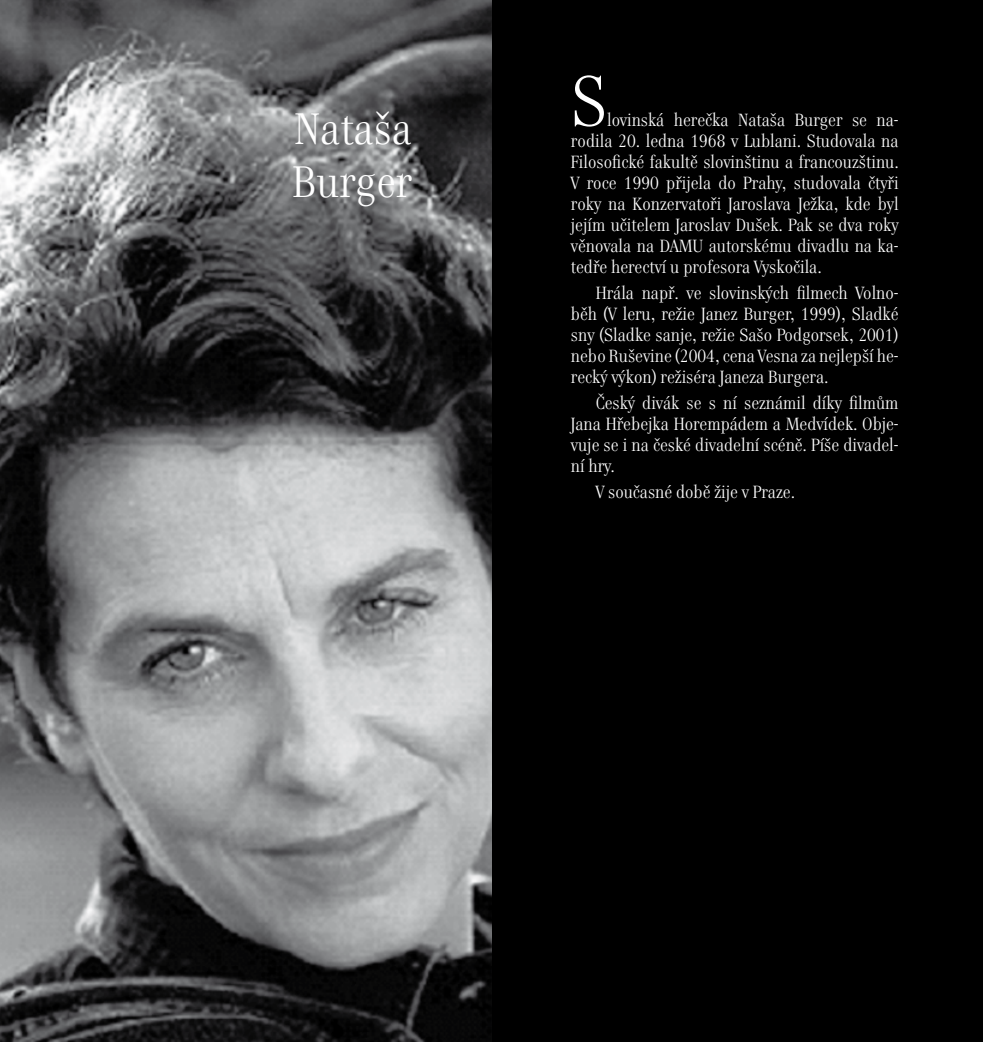
<style>
.page{position:relative;width:983px;height:1042px;background:#fff}
.page>*{position:absolute;margin:0;border:0;box-sizing:border-box;transform-origin:0 0}
.t1{font:70px "Genre";color:#fff}
.t2{font:43.75px/52.5px "Genre";color:#fff}
.t3{font:17.5px/21px "Genre";color:#fff;text-align:justify}
</style>
<div class="page">
<div style="left:0;top:0;width:982px;height:1042px;background:#000"></div>
<img style="left:0;top:0;width:491px;height:1042px">
<h2 class="t2" style="left:292px;top:108px;width:121px">Nataša<br>Burger</h2>
<h1 class="t1" style="left:570px;top:63px;width:38px">S</h1>
<p class="t3" style="left:570px;top:111px;width:329px;text-indent:36px">lovinská herečka Nataša Burger se na&shy;rodila 20. ledna 1968 v Lublani. Studovala na Filosofické fakultě slovinštinu a francouzštinu.<br>V roce 1990 přijela do Prahy, studovala čtyři roky na Konzervatoři Jaroslava Ježka, kde byl jejím učitelem Jaroslav Dušek. Pak se dva roky věnovala na DAMU autorskému divadlu na ka&shy;tedře herectví u profesora Vyskočila.</p>
<p class="t3" style="left:570px;top:284px;width:329px;text-indent:25px">Hrála např. ve slovinských filmech Volno&shy;běh (V leru, režie Janez Burger, 1999), Sladké sny (Sladke sanje, režie Sašo Podgorsek, 2001) nebo Ruševine (2004, cena Vesna za nejlepší he&shy;recký výkon) režiséra Janeza Burgera.</p>
<p class="t3" style="left:570px;top:394px;width:329px;text-indent:25px">Český divák se s ní seznámil díky filmům Jana Hřebejka Horempádem a Medvídek. Obje&shy;vuje se i na české divadelní scéně. Píše divadel&shy;ní hry.</p>
<p class="t3" style="left:595px;top:483px;width:201px">V současné době žije v Praze.</p>
</div>
